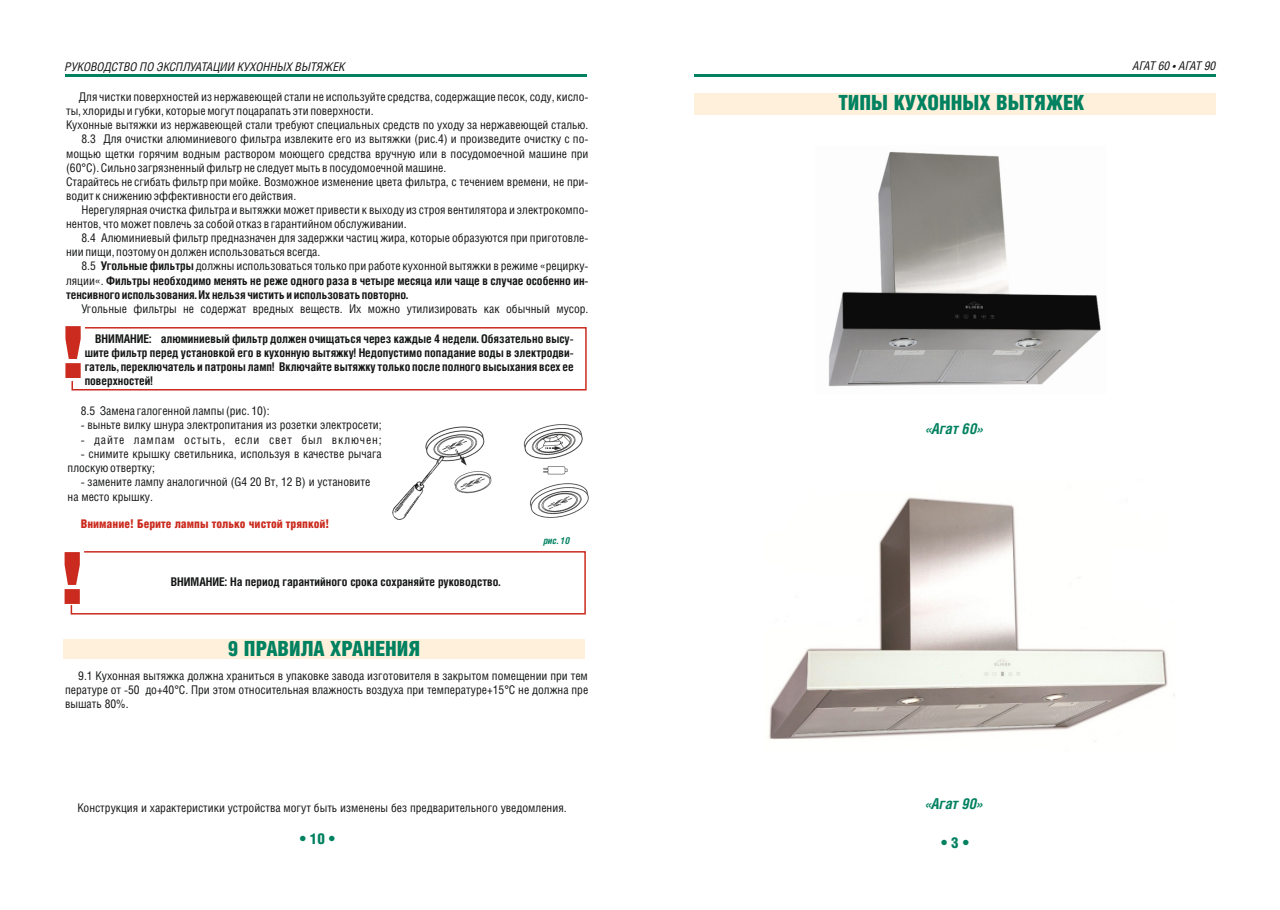
<style>
.page{position:relative;width:1280px;height:910px;background:#fff}
.page>*{position:absolute;margin:0;border:0;box-sizing:border-box;transform-origin:0 0}
.t1{font:72px "Helios Black C";color:#cb2b1e}
.t2{font:21px "Helios Cond Black C";color:#008160}
.t3{font:italic 700 15px "Helios Cond C";color:#008160}
.t4{font:15px "Helios Cond Black C";color:#008160}
.t5{font:12px/14.4px "Helios Cond C";color:#151616}
.t6{font:700 12px/13.8px "Helios Cond C";color:#151616;text-align:justify}
.t7{font:12px "Helios Cond Black C";color:#cb2b1e}
.t8{font:italic 12px "Helios Cond C";color:#151616}
.t9{font:12px "Helios Cond C";letter-spacing:.07em;color:#151616}
.t10{font:italic 12px "Helios Cond C";letter-spacing:-.02em;color:#151616}
.t11{font:italic 700 9.6px "Helios Cond C";color:#008160}
.s1{font-weight:700}
.s2{font-weight:400}
</style>
<div class="page">
<hr style="left:65px;top:74px;width:521px;height:3px;background:#008160">
<hr style="left:694px;top:74px;width:522px;height:3px;background:#008160">
<div style="left:694px;top:93px;width:522px;height:22px;background:#fff0db"></div>
<div style="left:64px;top:639px;width:521px;height:19px;background:#fff0db"></div>
<svg style="left:70px;top:551px;width:516px;height:64px"></svg>
<img style="left:828px;top:151px;width:273px;height:236px">
<img style="left:769px;top:497px;width:406px;height:245px">
<svg style="left:71px;top:327px;width:516px;height:64px"></svg>
<img style="left:393px;top:424px;width:196px;height:96px">
<p class="t8" style="left:65px;top:61px;width:282px">РУКОВОДСТВО ПО ЭКСПЛУАТАЦИИ КУХОННЫХ ВЫТЯЖЕК</p>
<p class="t5" style="left:79px;top:90px;width:511px">Для чистки поверхностей из нержавеющей стали не используйте средства, содержащие песок, соду, кисло-</p>
<p class="t5" style="left:66px;top:105px;width:309px">ты, хлориды и губки, которые могут поцарапать эти поверхности.</p>
<p class="t5" style="left:66px;top:119px;width:524px">Кухонные вытяжки из нержавеющей стали требуют специальных средств по уходу за нержавеющей сталью.</p>
<p class="t5" style="left:81px;top:133px;width:509px">8.3 Для очистки алюминиевого фильтра извлеките его из вытяжки (рис.4) и произведите очистку с по-</p>
<p class="t5" style="left:66px;top:147px;width:524px">мощью щетки горячим водным раствором моющего средства вручную или в посудомоечной машине при</p>
<p class="t5" style="left:66px;top:161px;width:382px">(60°С). Сильно загрязненный фильтр не следует мыть в посудомоечной машине.</p>
<p class="t5" style="left:66px;top:175px;width:524px">Старайтесь не сгибать фильтр при мойке. Возможное изменение цвета фильтра, с течением времени, не при-</p>
<p class="t5" style="left:66px;top:189px;width:232px">водит к снижению эффективности его действия.</p>
<p class="t5" style="left:81px;top:203px;width:509px">Нерегулярная очистка фильтра и вытяжки может привести к выходу из строя вентилятора и электрокомпо-</p>
<p class="t5" style="left:66px;top:218px;width:342px">нентов, что может повлечь за собой отказ в гарантийном обслуживании.</p>
<p class="t5" style="left:81px;top:231px;width:509px">8.4 Алюминиевый фильтр предназначен для задержки частиц жира, которые образуются при приготовле-</p>
<p class="t5" style="left:66px;top:246px;width:256px">нии пищи, поэтому он должен использоваться всегда.</p>
<p class="t5" style="left:81px;top:260px;width:509px">8.5 <span class="s1">Угольные фильтры</span> должны использоваться только при работе кухонной вытяжки в режиме «рецирку-</p>
<p class="t6" style="left:66px;top:274px;width:524px"><span class="s2">ляции«.</span> Фильтры необходимо менять не реже одного раза в четыре месяца или чаще в случае особенно ин-</p>
<p class="t6" style="left:66px;top:288px;width:344px">тенсивного использования. Их нельзя чистить и использовать повторно.</p>
<p class="t5" style="left:81px;top:302px;width:509px">Угольные фильтры не содержат вредных веществ. Их можно утилизировать как обычный мусор.</p>
<h1 class="t1" style="left:61px;top:319px;width:25px">!</h1>
<p class="t6" style="left:85px;top:333px;width:491px;text-indent:11px">ВНИМАНИЕ: алюминиевый фильтр должен очищаться через каждые 4 недели. Обязательно высу&shy;шите фильтр перед установкой его в кухонную вытяжку! Недопустимо попадание воды в электродви&shy;гатель, переключатель и патроны ламп! Включайте вытяжку только после полного высыхания всех ее поверхностей!</p>
<p class="t5" style="left:81px;top:404px;width:190px">8.5 Замена галогенной лампы (рис. 10):</p>
<p class="t5" style="left:81px;top:418px;width:302px">- выньте вилку шнура электропитания из розетки электросети;</p>
<p class="t9" style="left:81px;top:434px;width:302px">- дайте лампам остыть, если свет был включен;</p>
<p class="t5" style="left:68px;top:447px;width:316px;text-indent:13px">- снимите крышку светильника, используя в качестве рычага плоскую отвертку;</p>
<p class="t5" style="left:68px;top:475px;width:304px;text-indent:13px">- замените лампу аналогичной (G4 20 Вт, 12 В) и установите на место крышку.</p>
<p class="t7" style="left:81px;top:518px;width:250px">Внимание! Берите лампы только чистой тряпкой!</p>
<h1 class="t1" style="left:60px;top:545px;width:25px">!</h1>
<p class="t6" style="left:171px;top:575px;width:331px">ВНИМАНИЕ: На период гарантийного срока сохраняйте руководство.</p>
<h2 class="t2" style="left:228px;top:639px;width:194px">9 ПРАВИЛА ХРАНЕНИЯ</h2>
<p class="t11" style="left:543px;top:536px;width:28px">рис. 10</p>
<p class="t5" style="left:65px;top:669px;width:525px;line-height:14px;text-align:justify;text-indent:13px">9.1 Кухонная вытяжка должна храниться в упаковке завода изготовителя в закрытом помещении при тем пературе от -50 до+40°С. При этом относительная влажность воздуха при температуре+15°С не должна пре вышать 80%.</p>
<p class="t5" style="left:77px;top:802px;width:491px">Конструкция и характеристики устройства могут быть изменены без предварительного уведомления.</p>
<h2 class="t2" style="left:838px;top:93px;width:247px">ТИПЫ КУХОННЫХ ВЫТЯЖЕК</h2>
<p class="t3" style="left:926px;top:422px;width:58px">«Агат 60»</p>
<p class="t3" style="left:926px;top:796px;width:58px">«Агат 90»</p>
<p class="t4" style="left:300px;top:831px;width:37px">• 10 •</p>
<p class="t4" style="left:941px;top:835px;width:29px">• 3 •</p>
<p class="t10" style="left:1133px;top:60px;width:85px">АГАТ 60 • АГАТ 90</p>
</div>
